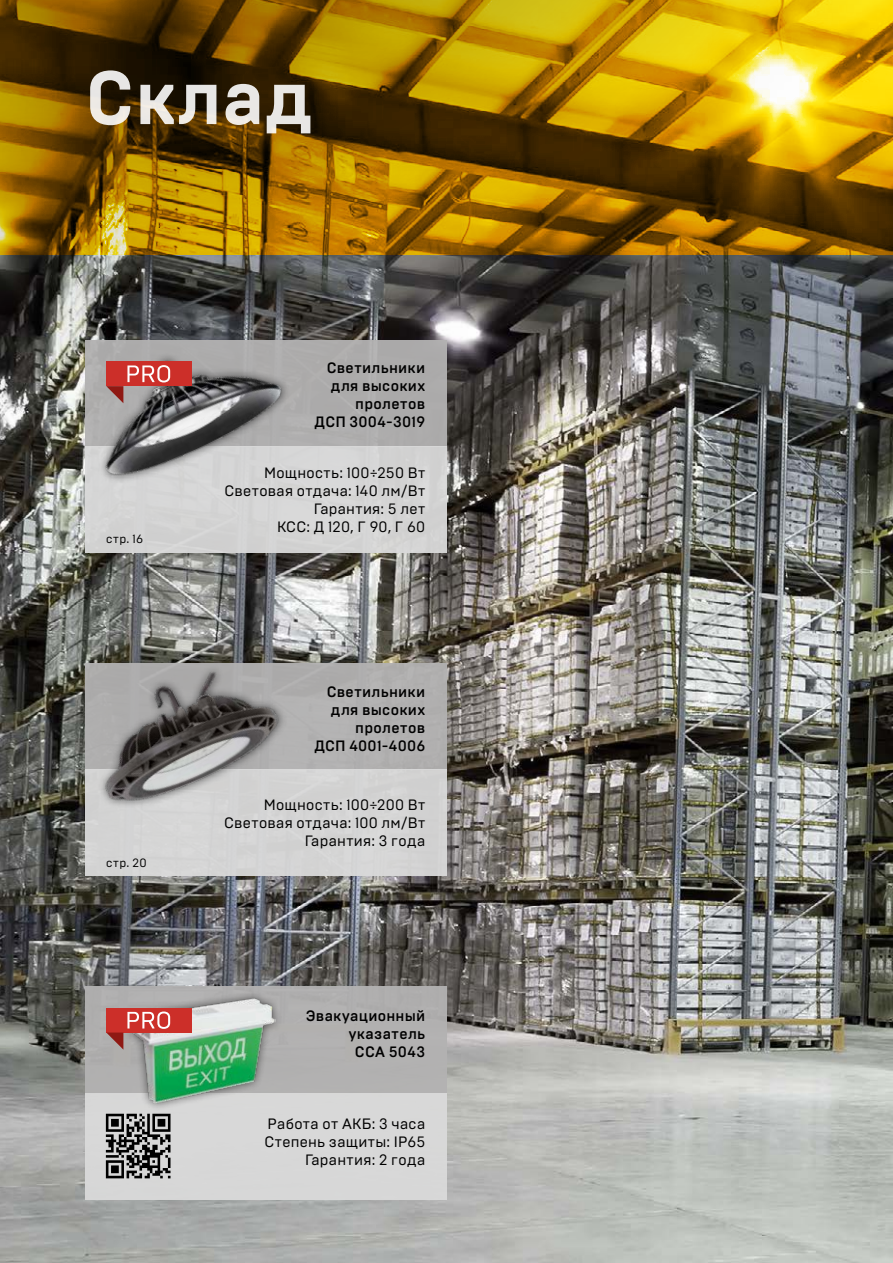
<style>
.page{position:relative;width:893px;height:1263px;background:#fff}
.page>*{position:absolute;margin:0;border:0;box-sizing:border-box;transform-origin:0 0}
.t1{font:700 75px "Brutal Type";color:#fff}
.t2{font:15px/18px "Brutal Type";letter-spacing:.02em;color:#000;text-align:right}
.t3{font:500 15px/18px "Brutal Type";letter-spacing:.02em;color:#000;text-align:right}
.t4{font:12px "Brutal Type";letter-spacing:.04em;color:#000}
</style>
<div class="page">
<img style="left:0;top:255px;width:893px;height:1008px">
<svg style="left:0;top:0;width:893px;height:255px;background:#936c04"></svg>
<div style="left:85px;top:986px;width:361px;height:107px;background:#b3b2b2"></div>
<div style="left:85px;top:1093px;width:361px;height:106px;background:#dadada"></div>
<svg style="left:106px;top:1114px;width:65px;height:64px"></svg>
<div style="left:85px;top:340px;width:361px;height:106px;background:#acabab"></div>
<div style="left:85px;top:446px;width:361px;height:107px;background:#dadada"></div>
<img style="left:91px;top:356px;width:196px;height:136px">
<div style="left:85px;top:663px;width:361px;height:107px;background:#b3b2b2"></div>
<div style="left:85px;top:770px;width:361px;height:106px;background:#dadada"></div>
<img style="left:85px;top:666px;width:203px;height:142px">
<div style="left:106px;top:361px;width:85px;height:25px;background:#cc2f29"></div>
<svg style="left:106px;top:365px;width:64px;height:38px"></svg>
<div style="left:124px;top:989px;width:158px;height:122px;background:#000;opacity:.6"></div>
<img style="left:132px;top:997px;width:143px;height:106px">
<div style="left:106px;top:1008px;width:85px;height:24px;background:#cc2f29"></div>
<svg style="left:106px;top:1011px;width:64px;height:39px"></svg>
<h1 class="t1" style="left:85px;top:52px;width:229px">Склад</h1>
<p class="t4" style="left:106px;top:532px;width:38px">стр. 16</p>
<p class="t4" style="left:106px;top:855px;width:42px">стр. 20</p>
<p class="t3" style="left:315px;top:359px;width:112px">Светильники для высоких пролетов<br>ДСП 3004-3019</p>
<p class="t2" style="left:224px;top:463px;width:202px">Мощность: 100÷250 Вт<br>Световая отдача: 140 лм/Вт<br>Гарантия: 5 лет<br>КСС: Д 120, Г 90, Г 60</p>
<p class="t3" style="left:314px;top:683px;width:112px">Светильники для высоких пролетов<br>ДСП 4001-4006</p>
<p class="t2" style="left:224px;top:795px;width:203px">Мощность: 100÷200 Вт<br>Световая отдача: 100 лм/Вт<br>Гарантия: 3 года</p>
<p class="t3" style="left:306px;top:1007px;width:121px">Эвакуационный указатель<br>ССА 5043</p>
<p class="t2" style="left:264px;top:1114px;width:162px">Работа от АКБ: 3 часа<br>Степень защиты: IP65<br>Гарантия: 2 года</p>
</div>
